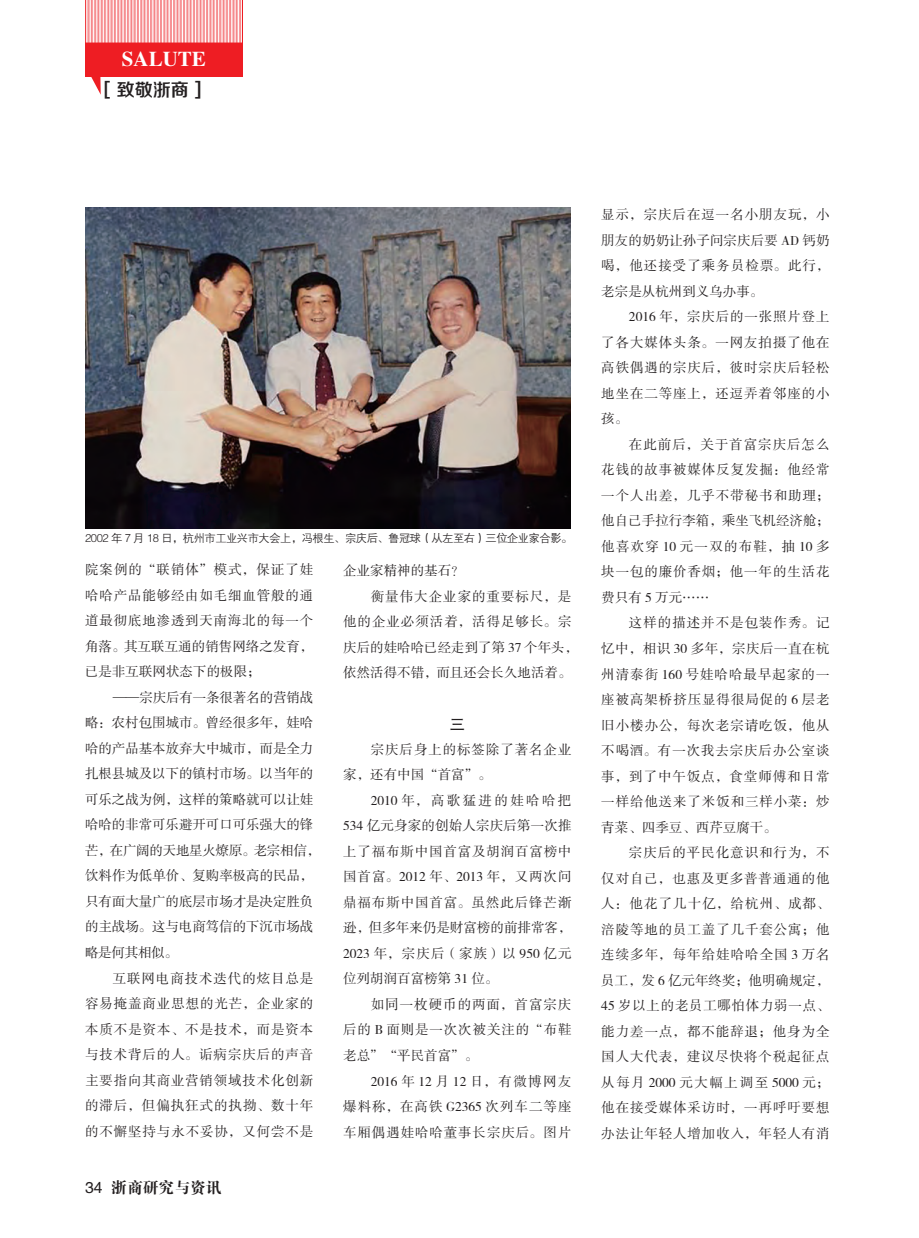
<style>
.page{position:relative;width:919px;height:1238px;background:#fff}
.page>*{position:absolute;margin:0;border:0;box-sizing:border-box;transform-origin:0 0}
.t1{font:21px "FZXBSK GBK1 0";color:#fff}
.t2{font:18px "FZZZHONGJW GB1 0";color:#231f20}
.t3{font:15.75px "FZDBSK GBK1 0";color:#231f20}
.小标题-居中{font:15.75px "FZHTK GBK1 0";color:#231f20}
.正文{font:13.5px/25.5px "FZSSK GBK1 0";letter-spacing:.06em;color:#231f20;text-align:justify}
.正文-2{font:13.5px/25.5px "FZSSK GBK1 0";letter-spacing:-.005em;color:#231f20}
.正文-3{font:13.5px/25.5px "FZSSK GBK1 0";color:#231f20}
.图注{font:11.25px "FZZDXK GBK1 0";letter-spacing:-.04em;color:#231f20}
.s1{font-family:"FZHTK GBK1 0"}
</style>
<div class="page">
<svg style="left:85px;top:0;width:157px;height:77px;background:#f03c41"></svg>
<hr style="left:86px;top:0;width:1px;height:43px;background:#fff">
<hr style="left:92px;top:0;width:1px;height:43px;background:#fff">
<hr style="left:97px;top:0;width:1px;height:43px;background:#fff">
<hr style="left:103px;top:0;width:1px;height:43px;background:#fff">
<hr style="left:109px;top:0;width:1px;height:43px;background:#fff">
<hr style="left:115px;top:0;width:1px;height:43px;background:#fff">
<hr style="left:120px;top:0;width:1px;height:43px;background:#fff">
<hr style="left:126px;top:0;width:1px;height:43px;background:#fff">
<hr style="left:132px;top:0;width:1px;height:43px;background:#fff">
<hr style="left:138px;top:0;width:1px;height:43px;background:#fff">
<hr style="left:143px;top:0;width:1px;height:43px;background:#fff">
<hr style="left:149px;top:0;width:1px;height:43px;background:#fff">
<hr style="left:155px;top:0;width:1px;height:43px;background:#fff">
<hr style="left:161px;top:0;width:1px;height:43px;background:#fff">
<hr style="left:166px;top:0;width:1px;height:43px;background:#fff">
<hr style="left:172px;top:0;width:1px;height:43px;background:#fff">
<hr style="left:178px;top:0;width:1px;height:43px;background:#fff">
<hr style="left:183px;top:0;width:1px;height:43px;background:#fff">
<hr style="left:189px;top:0;width:1px;height:43px;background:#fff">
<hr style="left:195px;top:0;width:1px;height:43px;background:#fff">
<hr style="left:201px;top:0;width:1px;height:43px;background:#fff">
<hr style="left:206px;top:0;width:1px;height:43px;background:#fff">
<hr style="left:212px;top:0;width:1px;height:43px;background:#fff">
<hr style="left:218px;top:0;width:1px;height:43px;background:#fff">
<hr style="left:224px;top:0;width:1px;height:43px;background:#fff">
<hr style="left:229px;top:0;width:1px;height:43px;background:#fff">
<hr style="left:235px;top:0;width:1px;height:43px;background:#fff">
<hr style="left:241px;top:0;width:1px;height:43px;background:#fff">
<hr style="left:87px;top:0;width:1px;height:43px;background:#fff">
<hr style="left:93px;top:0;width:1px;height:43px;background:#fff">
<hr style="left:99px;top:0;width:1px;height:43px;background:#fff">
<hr style="left:105px;top:0;width:1px;height:43px;background:#fff">
<hr style="left:110px;top:0;width:1px;height:43px;background:#fff">
<hr style="left:116px;top:0;width:1px;height:43px;background:#fff">
<hr style="left:122px;top:0;width:1px;height:43px;background:#fff">
<hr style="left:128px;top:0;width:1px;height:43px;background:#fff">
<hr style="left:133px;top:0;width:1px;height:43px;background:#fff">
<hr style="left:139px;top:0;width:1px;height:43px;background:#fff">
<hr style="left:145px;top:0;width:1px;height:43px;background:#fff">
<hr style="left:151px;top:0;width:1px;height:43px;background:#fff">
<hr style="left:156px;top:0;width:1px;height:43px;background:#fff">
<hr style="left:162px;top:0;width:1px;height:43px;background:#fff">
<hr style="left:168px;top:0;width:1px;height:43px;background:#fff">
<hr style="left:173px;top:0;width:1px;height:43px;background:#fff">
<hr style="left:179px;top:0;width:1px;height:43px;background:#fff">
<hr style="left:185px;top:0;width:1px;height:43px;background:#fff">
<hr style="left:191px;top:0;width:1px;height:43px;background:#fff">
<hr style="left:196px;top:0;width:1px;height:43px;background:#fff">
<hr style="left:202px;top:0;width:1px;height:43px;background:#fff">
<hr style="left:208px;top:0;width:1px;height:43px;background:#fff">
<hr style="left:214px;top:0;width:1px;height:43px;background:#fff">
<hr style="left:219px;top:0;width:1px;height:43px;background:#fff">
<hr style="left:225px;top:0;width:1px;height:43px;background:#fff">
<hr style="left:231px;top:0;width:1px;height:43px;background:#fff">
<hr style="left:237px;top:0;width:1px;height:43px;background:#fff">
<hr style="left:89px;top:0;width:1px;height:43px;background:#fff">
<hr style="left:94px;top:0;width:1px;height:43px;background:#fff">
<hr style="left:100px;top:0;width:1px;height:43px;background:#fff">
<hr style="left:106px;top:0;width:1px;height:43px;background:#fff">
<hr style="left:112px;top:0;width:1px;height:43px;background:#fff">
<hr style="left:117px;top:0;width:1px;height:43px;background:#fff">
<hr style="left:123px;top:0;width:1px;height:43px;background:#fff">
<hr style="left:129px;top:0;width:1px;height:43px;background:#fff">
<hr style="left:135px;top:0;width:1px;height:43px;background:#fff">
<hr style="left:140px;top:0;width:1px;height:43px;background:#fff">
<hr style="left:146px;top:0;width:1px;height:43px;background:#fff">
<hr style="left:152px;top:0;width:1px;height:43px;background:#fff">
<hr style="left:158px;top:0;width:1px;height:43px;background:#fff">
<hr style="left:163px;top:0;width:1px;height:43px;background:#fff">
<hr style="left:169px;top:0;width:1px;height:43px;background:#fff">
<hr style="left:175px;top:0;width:1px;height:43px;background:#fff">
<hr style="left:181px;top:0;width:1px;height:43px;background:#fff">
<hr style="left:186px;top:0;width:1px;height:43px;background:#fff">
<hr style="left:192px;top:0;width:1px;height:43px;background:#fff">
<hr style="left:198px;top:0;width:1px;height:43px;background:#fff">
<hr style="left:204px;top:0;width:1px;height:43px;background:#fff">
<hr style="left:209px;top:0;width:1px;height:43px;background:#fff">
<hr style="left:215px;top:0;width:1px;height:43px;background:#fff">
<hr style="left:221px;top:0;width:1px;height:43px;background:#fff">
<hr style="left:227px;top:0;width:1px;height:43px;background:#fff">
<hr style="left:232px;top:0;width:1px;height:43px;background:#fff">
<hr style="left:238px;top:0;width:1px;height:43px;background:#fff">
<hr style="left:90px;top:0;width:1px;height:43px;background:#fff">
<hr style="left:96px;top:0;width:1px;height:43px;background:#fff">
<hr style="left:102px;top:0;width:1px;height:43px;background:#fff">
<hr style="left:107px;top:0;width:1px;height:43px;background:#fff">
<hr style="left:113px;top:0;width:1px;height:43px;background:#fff">
<hr style="left:119px;top:0;width:1px;height:43px;background:#fff">
<hr style="left:125px;top:0;width:1px;height:43px;background:#fff">
<hr style="left:130px;top:0;width:1px;height:43px;background:#fff">
<hr style="left:136px;top:0;width:1px;height:43px;background:#fff">
<hr style="left:142px;top:0;width:1px;height:43px;background:#fff">
<hr style="left:148px;top:0;width:1px;height:43px;background:#fff">
<hr style="left:153px;top:0;width:1px;height:43px;background:#fff">
<hr style="left:159px;top:0;width:1px;height:43px;background:#fff">
<hr style="left:165px;top:0;width:1px;height:43px;background:#fff">
<hr style="left:171px;top:0;width:1px;height:43px;background:#fff">
<hr style="left:176px;top:0;width:1px;height:43px;background:#fff">
<hr style="left:182px;top:0;width:1px;height:43px;background:#fff">
<hr style="left:188px;top:0;width:1px;height:43px;background:#fff">
<hr style="left:194px;top:0;width:1px;height:43px;background:#fff">
<hr style="left:199px;top:0;width:1px;height:43px;background:#fff">
<hr style="left:205px;top:0;width:1px;height:43px;background:#fff">
<hr style="left:211px;top:0;width:1px;height:43px;background:#fff">
<hr style="left:216px;top:0;width:1px;height:43px;background:#fff">
<hr style="left:222px;top:0;width:1px;height:43px;background:#fff">
<hr style="left:228px;top:0;width:1px;height:43px;background:#fff">
<hr style="left:234px;top:0;width:1px;height:43px;background:#fff">
<hr style="left:239px;top:0;width:1px;height:43px;background:#fff">
<svg style="left:85px;top:65px;width:16px;height:30px"></svg>
<img style="left:85px;top:207px;width:486px;height:321px">
<h1 class="t1" style="left:122px;top:47px;width:85px">SALUTE</h1>
<h2 class="t2" style="left:104px;top:80px;width:99px">[ 致敬浙商 ]</h2>
<p class="图注" style="left:85px;top:532px;width:489px">2002 年 7 月 18 日，杭州市工业兴市大会上，冯根生、宗庆后、鲁冠球（从左至右）三位企业家合影。</p>
<p class="正文" style="left:85px;top:557px;width:230px">院案例的“联销体”模式，保证了娃哈哈产品能够经由如毛细血管般的通道最彻底地渗透到天南海北的每一个角落。其互联互通的销售网络之发育，已是非互联网状态下的极限；</p>
<p class="正文-2" style="left:85px;top:685px;width:236px;text-indent:28px">——宗庆后有一条很著名的营销战略：农村包围城市。曾经很多年，娃哈哈的产品基本放弃大中城市，而是全力扎根县城及以下的镇村市场。以当年的可乐之战为例，这样的策略就可以让娃哈哈的非常可乐避开可口可乐强大的锋芒，在广阔的天地星火燎原。老宗相信，饮料作为低单价、复购率极高的民品，只有面大量广的底层市场才是决定胜负的主战场。这与电商笃信的下沉市场战略是何其相似。</p>
<p class="正文" style="left:85px;top:965px;width:230px;text-indent:28px">互联网电商技术迭代的炫目总是容易掩盖商业思想的光芒，企业家的本质不是资本、不是技术，而是资本与技术背后的人。诟病宗庆后的声音主要指向其商业营销领域技术化创新的滞后，但偏执狂式的执拗、数十年的不懈坚持与永不妥协，又何尝不是</p>
<p class="t3" style="left:85px;top:1179px;width:138px"><span class="s1">34</span> 浙商研究与资讯</p>
<p class="正文-3" style="left:343px;top:558px;width:123px">企业家精神的基石？</p>
<p class="正文-3" style="left:343px;top:584px;width:236px;text-indent:28px">衡量伟大企业家的重要标尺，是他的企业必须活着，活得足够长。宗庆后的娃哈哈已经走到了第 37 个年头，依然活得不错，而且还会长久地活着。</p>
<p class="小标题-居中" style="left:449px;top:716px;width:17px">三</p>
<p class="正文" style="left:343px;top:737px;width:230px;text-indent:28px">宗庆后身上的标签除了著名企业家，还有中国“首富”。</p>
<p class="正文" style="left:343px;top:788px;width:230px;text-indent:28px">2010 年，高歌猛进的娃哈哈把534 亿元身家的创始人宗庆后第一次推上了福布斯中国首富及胡润百富榜中国首富。2012 年、2013 年，又两次问鼎福布斯中国首富。虽然此后锋芒渐逊，但多年来仍是财富榜的前排常客，2023 年，宗庆后（家族）以 950 亿元位列胡润百富榜第 31 位。</p>
<p class="正文" style="left:343px;top:992px;width:230px;text-indent:28px">如同一枚硬币的两面，首富宗庆后的 B 面则是一次次被关注的“布鞋老总”“平民首富”。</p>
<p class="正文" style="left:343px;top:1068px;width:230px;text-indent:28px">2016 年 12 月 12 日，有微博网友爆料称，在高铁 G2365 次列车二等座车厢偶遇娃哈哈董事长宗庆后。图片</p>
<p class="正文" style="left:601px;top:202px;width:230px">显示，宗庆后在逗一名小朋友玩，小朋友的奶奶让孙子问宗庆后要 AD 钙奶喝，他还接受了乘务员检票。此行，老宗是从杭州到义乌办事。</p>
<p class="正文" style="left:601px;top:304px;width:230px;text-indent:28px">2016 年，宗庆后的一张照片登上了各大媒体头条。一网友拍摄了他在高铁偶遇的宗庆后，彼时宗庆后轻松地坐在二等座上，还逗弄着邻座的小孩。</p>
<p class="正文" style="left:601px;top:432px;width:230px;text-indent:28px">在此前后，关于首富宗庆后怎么花钱的故事被媒体反复发掘：他经常一个人出差，几乎不带秘书和助理；他自己手拉行李箱，乘坐飞机经济舱；他喜欢穿 10 元一双的布鞋，抽 10 多块一包的廉价香烟；他一年的生活花费只有 5 万元……</p>
<p class="正文" style="left:601px;top:610px;width:230px;text-indent:28px">这样的描述并不是包装作秀。记忆中，相识 30 多年，宗庆后一直在杭州清泰街 160 号娃哈哈最早起家的一座被高架桥挤压显得很局促的 6 层老旧小楼办公，每次老宗请吃饭，他从不喝酒。有一次我去宗庆后办公室谈事，到了中午饭点，食堂师傅和日常一样给他送来了米饭和三样小菜：炒青菜、四季豆、西芹豆腐干。</p>
<p class="正文" style="left:601px;top:840px;width:230px;text-indent:28px">宗庆后的平民化意识和行为，不仅对自己，也惠及更多普普通通的他人：他花了几十亿，给杭州、成都、涪陵等地的员工盖了几千套公寓；他连续多年，每年给娃哈哈全国 3 万名员工，发 6 亿元年终奖；他明确规定，45 岁以上的老员工哪怕体力弱一点、能力差一点，都不能辞退；他身为全国人大代表，建议尽快将个税起征点从每月 2000 元大幅上调至 5000 元；他在接受媒体采访时，一再呼吁要想办法让年轻人增加收入，年轻人有消</p>
</div>
